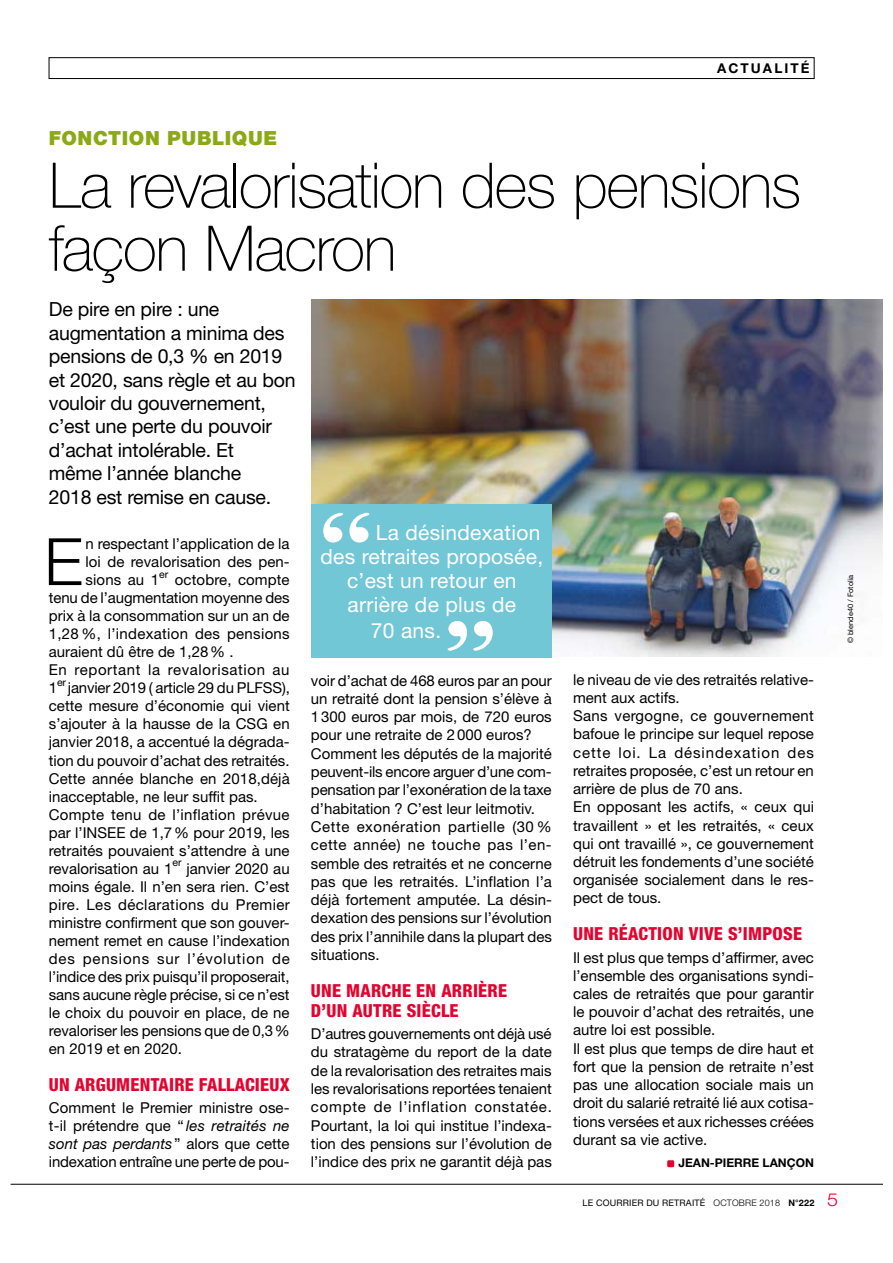
<style>
.page{position:relative;width:893px;height:1263px;background:#fff}
.page>*{position:absolute;margin:0;border:0;box-sizing:border-box;transform-origin:0 0}
.t1{font:300 65.4px "Helvetica Neue LT";color:#000}
.t2{font:100 63px/63px "Helvetica Neue LT";letter-spacing:-.02em;color:#000}
.t3{font:21px "Helvetica Neue LT";letter-spacing:.015em;color:#fff}
.t4{font:19.5px/23.4px "Helvetica Neue LT";letter-spacing:-.01em;color:#000}
.t5{font:900 19.5px "Helvetica Neue LT";letter-spacing:.035em;color:#8ba915}
.t6{font:800 condensed 18px/19.8px "Helvetica Neue LT Std";letter-spacing:.015em;color:#e4032e}
.t7{font:15px/18.3px "Helvetica Neue LT";color:#000}
.t8{font:700 13.5px "Helvetica Neue LT Std";letter-spacing:.16em;color:#000}
.t9{font:700 12px "Helvetica Neue LT";color:#000}
.t10{font:10.5px "Helvetica Neue LT";color:#000}
.t11{font:9px "Helvetica Neue LT Std";letter-spacing:.02em;color:#000}
.t12{font:7.5px "Helvetica Neue LT Std";color:#000}
.s1{font-style:italic}
.s2{font-weight:300}
.s3{font-weight:700}
.s4{font-weight:300;font-size:18px;color:#e4032e}
</style>
<div class="page">
<hr style="left:11px;top:1184px;width:871px;height:1px;background:#000">
<div style="left:49px;top:57px;width:765px;height:22px;border:1px solid #000"></div>
<div style="left:667px;top:1160px;width:7px;height:7px;background:#e4032e;border-radius:2px"></div>
<img style="left:311px;top:300px;width:571px;height:357px">
<div style="left:311px;top:504px;width:241px;height:153px;background:#72c7d7"></div>
<svg style="left:323px;top:513px;width:46px;height:30px"></svg>
<svg style="left:448px;top:621px;width:45px;height:30px"></svg>
<p class="t8" style="left:717px;top:60px;width:94px">ACTUALITÉ</p>
<h3 class="t5" style="left:49px;top:126px;width:230px">FONCTION PUBLIQUE</h3>
<h2 class="t2" style="left:49px;top:160px;width:754px">La revalorisation des pensions façon Macron</h2>
<h3 class="t4" style="left:49px;top:299px;width:248px">De pire en pire : une augmentation a minima des pensions de 0,3 % en 2019 et 2020, sans règle et au bon vouloir du gouvernement, c’est une perte du pouvoir d’achat intolérable. Et<br>même l’année blanche<br>2018 est remise en cause.</h3>
<h1 class="t1" style="left:44px;top:538px;width:40px">E</h1>
<p class="t7" style="left:86px;top:536px;width:206px;text-align:justify">n respectant l’application de la loi de revalorisation des pen&shy;sions au 1</p>
<h3 class="t3" style="left:376px;top:525px;width:166px">La désindexation</h3>
<h3 class="t3" style="left:320px;top:549px;width:224px">des retraites proposée,</h3>
<h3 class="t3" style="left:347px;top:573px;width:171px">c’est un retour en</h3>
<h3 class="t3" style="left:348px;top:597px;width:170px">arrière de plus de</h3>
<h3 class="t3" style="left:371px;top:623px;width:72px">70 ans.</h3>
<p class="t10" style="left:159px;top:570px;width:11px">er</p>
<p class="t7" style="left:49px;top:572px;width:242px;text-indent:126px">octobre, compte tenu de l’augmentation moyenne des prix à la consommation sur un an de<br>1,28 %, l’indexation des pensions auraient dû être de 1,28 % .<br>En reportant la revalorisation au<br>1</p>
<p class="t7" style="left:573px;top:671px;width:242px">le niveau de vie des retraités relative&shy;ment aux actifs.<br>Sans vergogne, ce gouvernement bafoue le principe sur lequel repose cette loi. La désindexation des retraites proposée, c’est un retour en arrière de plus de 70 ans.<br>En opposant les actifs, « ceux qui travaillent » et les retraités, « ceux qui ont travaillé », ce gouvernement détruit les fondements d’une société organisée socialement dans le res&shy;pect de tous.</p>
<p class="t6" style="left:573px;top:924px;width:230px">UNE RÉACTION VIVE S’IMPOSE</p>
<p class="t7" style="left:573px;top:949px;width:242px">Il est plus que temps d’affirmer, avec l’ensemble des organisations syndi&shy;cales de retraités que pour garantir le pouvoir d’achat des retraités, une autre loi est possible.<br>Il est plus que temps de dire haut et fort que la pension de retraite n’est pas une allocation sociale mais un droit du salarié retraité lié aux cotisa&shy;tions versées et aux richesses créées durant sa vie active.</p>
<p class="t9" style="left:678px;top:1159px;width:137px">JEAN-PIERRE LANÇON</p>
<p class="t7" style="left:311px;top:672px;width:243px">voir d’achat de 468 euros par an pour un retraité dont la pension s’élève à 1 300 euros par mois, de 720 euros pour une retraite de 2 000 euros?<br>Comment les députés de la majorité peuvent-ils encore arguer d’une com&shy;pensation par l’exonération de la taxe d’habitation ? C’est leur leitmotiv.<br>Cette exonération partielle (30 % cette année) ne touche pas l’en&shy;semble des retraités et ne concerne pas que les retraités. L’inflation l’a déjà fortement amputée. La désin&shy;dexation des pensions sur l’évolution des prix l’annihile dans la plupart des situations.</p>
<p class="t6" style="left:311px;top:981px;width:198px">UNE MARCHE EN ARRIÈRE<br>D’UN AUTRE SIÈCLE</p>
<p class="t7" style="left:311px;top:1026px;width:242px;text-align:justify">D’autres gouvernements ont déjà usé du stratagème du report de la date de la revalorisation des retraites mais les revalorisations reportées tenaient compte de l’inflation constatée.<br>Pourtant, la loi qui institue l’indexa&shy;tion des pensions sur l’évolution de l’indice des prix ne garantit déjà pas</p>
<p class="t10" style="left:57px;top:678px;width:11px">er</p>
<p class="t7" style="left:49px;top:680px;width:242px;text-indent:19px">janvier 2019 ( article 29 du PLFSS), cette mesure d’économie qui vient s’ajouter à la hausse de la CSG en janvier 2018, a accentué la dégrada&shy;tion du pouvoir d’achat des retraités.<br>Cette année blanche en 2018,déjà inacceptable, ne leur suffit pas.<br>Compte tenu de l’inflation prévue par l’INSEE de 1,7 % pour 2019, les retraités pouvaient s’attendre à une revalorisation au 1</p>
<p class="t10" style="left:173px;top:859px;width:11px">er</p>
<p class="t7" style="left:49px;top:861px;width:242px;text-align:justify;text-indent:138px">janvier 2020 au moins égale. Il n’en sera rien. C’est pire. Les déclarations du Premier ministre confirment que son gouver&shy;nement remet en cause l’indexation des pensions sur l’évolution de l’indice des prix puisqu’il proposerait, sans aucune règle précise, si ce n’est le choix du pouvoir en place, de ne revaloriser les pensions que de 0,3 % en 2019 et en 2020.</p>
<p class="t6" style="left:49px;top:1075px;width:242px">UN ARGUMENTAIRE FALLACIEUX</p>
<p class="t7" style="left:49px;top:1100px;width:242px;text-align:justify">Comment le Premier ministre ose&shy;t-il prétendre que “ <span class="s1">les retraités ne sont pas perdants</span> ” alors que cette indexation entraîne une perte de pou-</p>
<p class="t11" style="left:582px;top:1197px;width:257px">LE COURRIER DU RETRAITÉ <span class="s2">OCTOBRE 2018</span> <span class="s3">N°222</span> <span class="s4">5</span></p>
<p class="t12" style="left:846px;top:643px;width:70px;rotate:-90deg">© blende40 / Fotolia</p>
</div>
